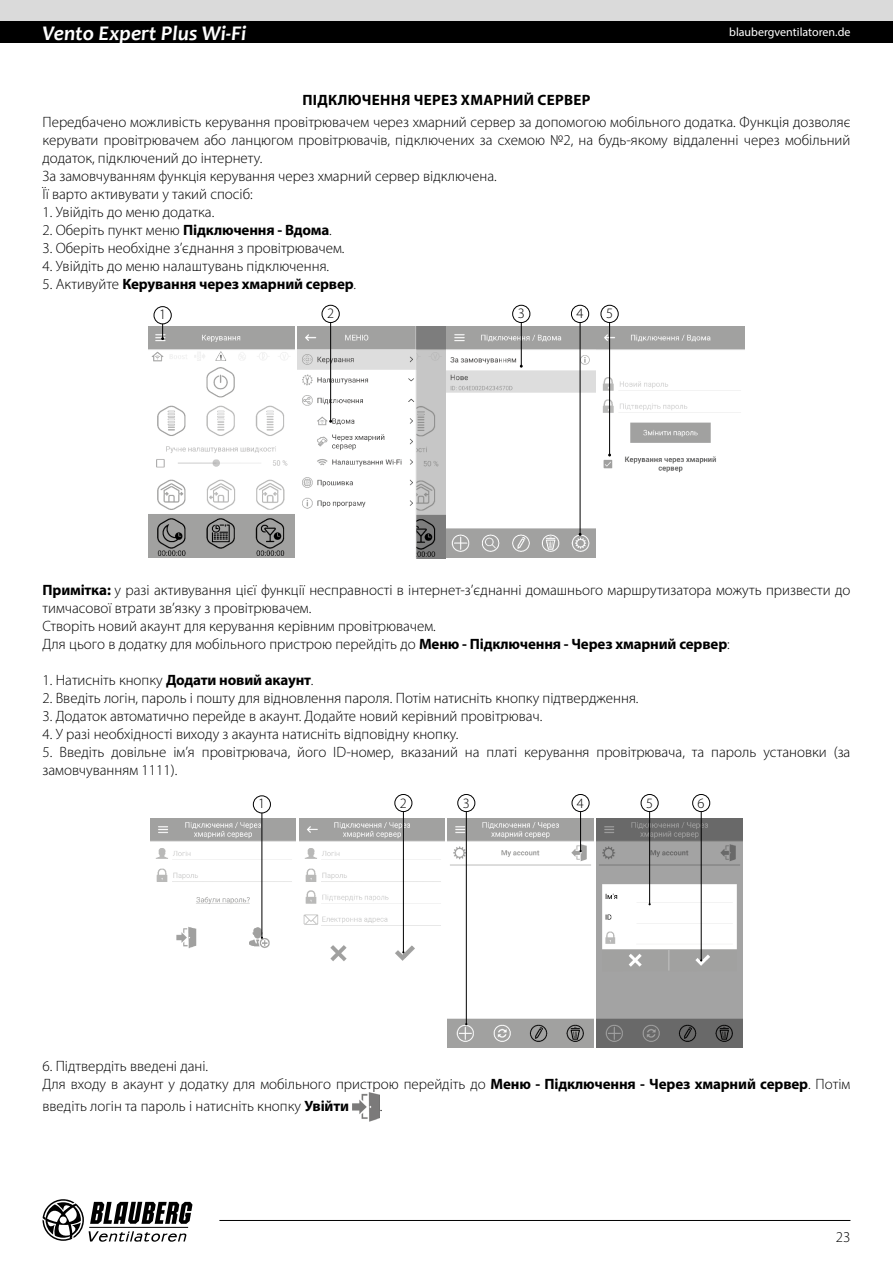
<style>
.page{position:relative;width:893px;height:1263px;background:#fff}
.page>*{position:absolute;margin:0;border:0;box-sizing:border-box;transform-origin:0 0}
.t1{font:italic 700 21px "Candara";color:#fff}
.t2{font:300 15px/18px "Myriad Pro";color:#000}
.t3{font:700 15px "Myriad Pro";letter-spacing:-.01em;color:#000}
.t4{font:700 15px "Myriad Pro";letter-spacing:.015em;color:#000}
.t5{font:300 14.4px "Myriad Pro";color:#000}
.t6{font:300 14.25px "Myriad Pro";color:#000}
.t7{font:12px "Myriad Pro";color:#fff}
.s1{font-weight:700}
.s2{font-weight:300}
</style>
<div class="page">
<div style="left:0;top:0;width:893px;height:21px;background:#dadada"></div>
<div style="left:0;top:21px;width:893px;height:22px;background:#000"></div>
<svg style="left:43px;top:1199px;width:149px;height:43px"></svg>
<hr style="left:219px;top:1220px;width:631px;height:1px;background:#000">
<img style="left:148px;top:327px;width:147px;height:231px">
<img style="left:297px;top:326px;width:148px;height:232px">
<img style="left:447px;top:326px;width:298px;height:232px">
<div style="left:154px;top:306px;width:17px;height:18px;border:1px solid #000;border-radius:50%"></div>
<svg style="left:161px;top:324px;width:3px;height:16px"></svg>
<div style="left:322px;top:305px;width:17px;height:18px;border:1px solid #000;border-radius:50%"></div>
<hr style="left:330px;top:322px;width:1px;height:99px;background:#000">
<div style="left:512px;top:305px;width:18px;height:18px;border:1px solid #000;border-radius:50%"></div>
<hr style="left:521px;top:322px;width:1px;height:44px;background:#000">
<div style="left:601px;top:305px;width:17px;height:18px;border:1px solid #000;border-radius:50%"></div>
<hr style="left:609px;top:322px;width:1px;height:133px;background:#000">
<div style="left:571px;top:305px;width:18px;height:18px;border:1px solid #000;border-radius:50%"></div>
<hr style="left:580px;top:322px;width:1px;height:212px;background:#000">
<img style="left:596px;top:818px;width:146px;height:229px">
<img style="left:448px;top:818px;width:146px;height:229px">
<img style="left:299px;top:818px;width:146px;height:143px">
<img style="left:151px;top:818px;width:145px;height:130px">
<div style="left:253px;top:796px;width:18px;height:17px;border:1px solid #000;border-radius:50%"></div>
<hr style="left:262px;top:813px;width:1px;height:125px;background:#000">
<div style="left:395px;top:794px;width:17px;height:18px;border:1px solid #000;border-radius:50%"></div>
<hr style="left:403px;top:811px;width:1px;height:141px;background:#000">
<div style="left:458px;top:794px;width:17px;height:18px;border:1px solid #000;border-radius:50%"></div>
<hr style="left:466px;top:811px;width:1px;height:213px;background:#000">
<div style="left:572px;top:794px;width:17px;height:18px;border:1px solid #000;border-radius:50%"></div>
<hr style="left:580px;top:811px;width:1px;height:40px;background:#000">
<div style="left:641px;top:794px;width:17px;height:18px;border:1px solid #000;border-radius:50%"></div>
<hr style="left:649px;top:811px;width:1px;height:93px;background:#000">
<div style="left:692px;top:794px;width:18px;height:18px;border:1px solid #000;border-radius:50%"></div>
<hr style="left:701px;top:811px;width:1px;height:149px;background:#000">
<img style="left:352px;top:1092px;width:28px;height:30px">
<h1 class="t1" style="left:43px;top:20px;width:205px">Vento Expert Plus Wi-Fi</h1>
<p class="t7" style="left:729px;top:25px;width:123px">blaubergventilatoren.de</p>
<p class="t4" style="left:302px;top:90px;width:289px">ПІДКЛЮЧЕННЯ ЧЕРЕЗ ХМАРНИЙ СЕРВЕР</p>
<p class="t2" style="left:43px;top:113px;width:809px">Передбачено можливість керування провітрювачем через хмарний сервер за допомогою мобільного додатка. Функція дозволяє керувати провітрювачем або ланцюгом провітрювачів, підключених за схемою №2, на будь-якому віддаленні через мобільний додаток, підключений до інтернету.<br>За замовчуванням функція керування через хмарний сервер відключена.<br>Її варто активувати у такий спосіб:</p>
<p class="t2" style="left:43px;top:203px;width:173px">1. Увійдіть до меню додатка.</p>
<p class="t2" style="left:43px;top:221px;width:291px">2. Оберіть пункт меню <span class="s1">Підключення - Вдома</span>.</p>
<p class="t2" style="left:43px;top:239px;width:304px">3. Оберіть необхідне з’єднання з провітрювачем.</p>
<p class="t2" style="left:43px;top:257px;width:288px">4. Увійдіть до меню налаштувань підключення.</p>
<p class="t3" style="left:43px;top:274px;width:315px"><span class="s2">5. Активуйте</span> Керування через хмарний сервер<span class="s2">.</span></p>
<p class="t5" style="left:159px;top:307px;width:9px">1</p>
<p class="t5" style="left:327px;top:305px;width:9px">2</p>
<p class="t5" style="left:518px;top:305px;width:9px">3</p>
<p class="t5" style="left:577px;top:305px;width:9px">4</p>
<p class="t5" style="left:606px;top:305px;width:9px">5</p>
<p class="t2" style="left:43px;top:581px;width:809px"><span class="s1">Примітка:</span> у разі активування цієї функції несправності в інтернет-з’єднанні домашнього маршрутизатора можуть призвести до тимчасової втрати зв’язку з провітрювачем.<br>Створіть новий акаунт для керування керівним провітрювачем.<br>Для цього в додатку для мобільного пристрою перейдіть до <span class="s1">Меню - Підключення - Через хмарний сервер</span>:</p>
<p class="t2" style="left:43px;top:671px;width:273px">1. Натиснiть кнопку <span class="s1">Додати новий акаунт</span>.</p>
<p class="t2" style="left:43px;top:689px;width:597px">2. Введіть логін, пароль і пошту для відновлення пароля. Потім натисніть кнопку підтвердження.</p>
<p class="t2" style="left:43px;top:707px;width:501px">3. Додаток автоматично перейде в акаунт. Додайте новий керівний провітрювач.</p>
<p class="t2" style="left:43px;top:725px;width:417px">4. У разі необхідності виходу з акаунта натисніть відповідну кнопку.</p>
<p class="t2" style="left:43px;top:743px;width:809px">5. Введіть довільне ім’я провітрювача, його ID-номер, вказаний на платі керування провітрювача, та пароль установки (за замовчуванням 1111).</p>
<p class="t6" style="left:258px;top:795px;width:8px">1</p>
<p class="t6" style="left:400px;top:795px;width:8px">2</p>
<p class="t6" style="left:463px;top:795px;width:8px">3</p>
<p class="t6" style="left:577px;top:795px;width:8px">4</p>
<p class="t6" style="left:646px;top:795px;width:8px">5</p>
<p class="t6" style="left:698px;top:795px;width:8px">6</p>
<p class="t2" style="left:43px;top:1057px;width:809px">6. Підтвердіть введені дані.<br>Для входу в акаунт у додатку для мобільного пристрою перейдіть до <span class="s1">Меню - Підключення - Через хмарний сервер</span>. Потім</p>
<p class="t2" style="left:43px;top:1097px;width:308px">введіть логін та пароль і натисніть кнопку <span class="s1">Увійти</span></p>
<p class="t2" style="left:380px;top:1097px;width:4px">.</p>
<p class="t2" style="left:836px;top:1228px;width:16px">23</p>
</div>
